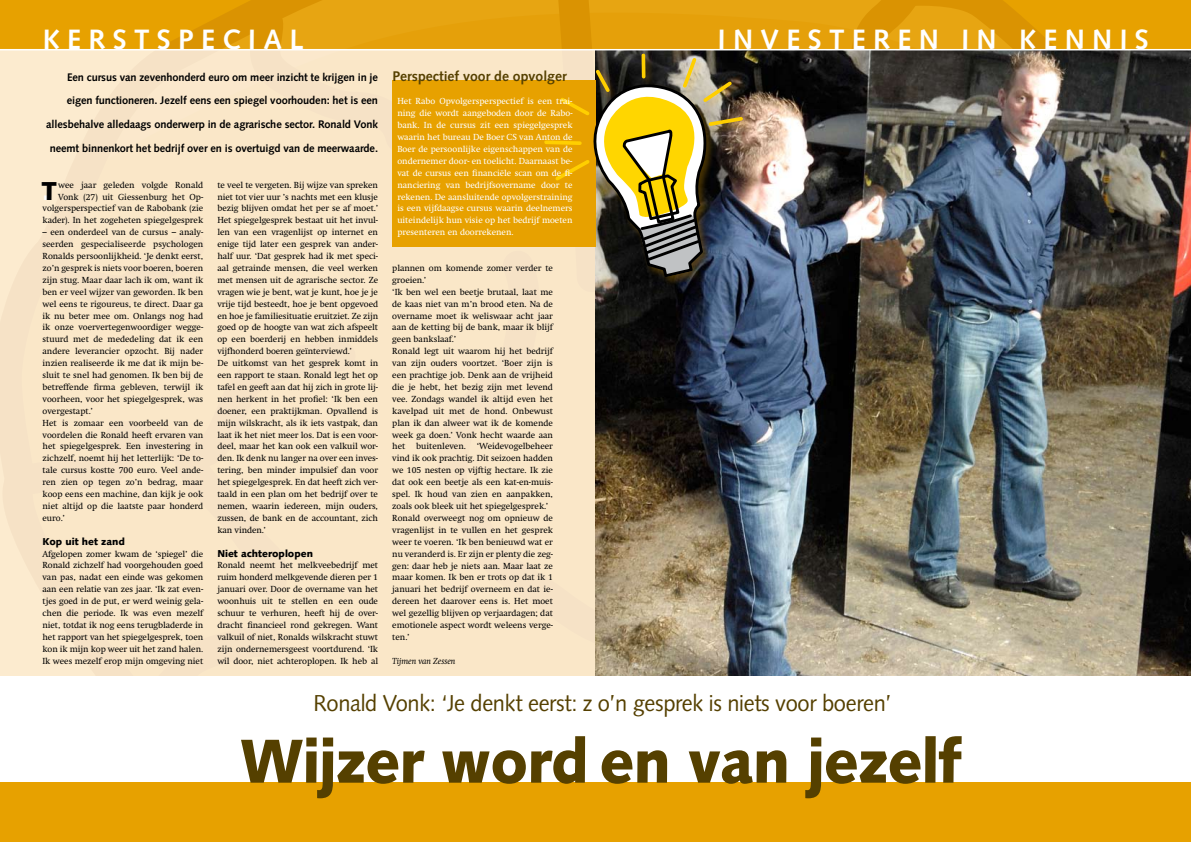
<style>
.page{position:relative;width:1191px;height:842px;background:#fff}
.page>*{position:absolute;margin:0;border:0;box-sizing:border-box;transform-origin:0 0}
.t1{font:900 62px "Syntax";letter-spacing:-.015em;color:#554000;scale:.95 1}
.t2{font:700 28px "Syntax";letter-spacing:.26em;color:#fff}
.t3{font:900 25.9px "Syntax";color:#000}
.t4{font:23px "Syntax";letter-spacing:-.015em;color:#554000;scale:.95 1}
.t5{font:700 11px "Syntax";letter-spacing:-.01em;color:#000}
.t6{font:900 10px "Syntax";letter-spacing:-.005em;color:#000}
.t7{font:8.7px/11.9px "Swift";color:#000}
.t8{font:8.7px/11.9px "Swift";color:#fff;text-align:justify}
.t9{font:italic 8.7px "Swift";letter-spacing:-.005em;color:#000}
.s1{font-size:14px;color:#554000}
.s2{color:#fff}
</style>
<div class="page">
<div style="left:0;top:50px;width:595px;height:625px;background:#fae7c8"></div>
<img style="left:595px;top:50px;width:596px;height:625px">
<div style="left:392px;top:80px;width:203px;height:167px;background:#e7a100"></div>
<div style="left:0;top:783px;width:1191px;height:59px;background:#e7a100"></div>
<svg style="left:0;top:0;width:1191px;height:49px;background:#e49f02"></svg>
<svg style="left:238px;top:0;width:198px;height:173px;background:#f0ca7b"></svg>
<img style="left:449px;top:0;width:488px;height:378px">
<h2 class="t2" style="left:43px;top:23px;width:262px">ker stspe cial</h2>
<h2 class="t2" style="left:718px;top:23px;width:416px">I NVEST EREN I N KENNIS</h2>
<p class="t5" style="left:67px;top:70px;width:501px">Een cursus van zevenhonderd euro om meer inzicht te krijgen in je <span class="s1">Perspectief voor de opvolger</span></p>
<p class="t5" style="left:67px;top:94px;width:313px">eigen functioneren. Jezelf eens een spiegel voorhouden: het is een</p>
<p class="t5" style="left:46px;top:118px;width:333px">allesbehalve alledaags onderwerp in de agrarische sector. Ronald Vonk</p>
<p class="t5" style="left:50px;top:142px;width:330px">neemt binnenkort het bedrijf over en is overtuigd van de meerwaarde.</p>
<p class="t8" style="left:397px;top:95px;width:177px">Het Rabo Opvolgersperspectief is een trai&shy;ning die wordt aangeboden door de Rabo&shy;bank. In de cursus zit een spiegelgesprek waarin het bureau De Boer CS van Anton de Boer de persoonlijke eigenschappen van de ondernemer door- en toelicht. Daarnaast be&shy;vat de cursus een financiële scan om de fi&shy;nanciering van bedrijfsovername door te rekenen. De aansluitende opvolgerstraining is een vijfdaagse cursus waarin deelnemers uiteindelijk hun visie op het bedrijf moeten presenteren en doorrekenen.</p>
<p class="t7" style="left:43px;top:179px;width:162px;text-align:right">wee jaar geleden volgde Ronald Vonk (27) uit Giessenburg het Op&shy;volgersperspectief van de Rabobank (zie kader). In het zogeheten spiegelgesprek</p>
<p class="t7" style="left:43px;top:226px;width:162px">– een onderdeel van de cursus – analy&shy;seerden gespecialiseerde psychologen Ronalds persoonlijkheid. ‘Je denkt eerst, zo’n gesprek is niets voor boeren, boeren zijn stug. Maar daar lach ik om, want ik ben er veel wijzer van geworden. Ik ben wel eens te rigoureus, te direct. Daar ga ik nu beter mee om. Onlangs nog had ik onze voervertegenwoordiger wegge&shy;stuurd met de mededeling dat ik een andere leverancier opzocht. Bij nader inzien realiseerde ik me dat ik mijn be&shy;sluit te snel had genomen. Ik ben bij de betreffende firma gebleven, terwijl ik voorheen, voor het spiegelgesprek, was overgestapt.’<br>Het is zomaar een voorbeeld van de voordelen die Ronald heeft ervaren van het spiegelgesprek. Een investering in zichzelf, noemt hij het letterlijk: ‘De to&shy;tale cursus kostte 700 euro. Veel ande&shy;ren zien op tegen zo’n bedrag, maar koop eens een machine, dan kijk je ook niet altijd op die laatste paar honderd euro.’</p>
<p class="t6" style="left:43px;top:535px;width:84px">Kop uit het zand</p>
<p class="t7" style="left:43px;top:548px;width:162px;text-align:justify">Afgelopen zomer kwam de ‘spiegel’ die Ronald zichzelf had voorgehouden goed van pas, nadat een einde was gekomen aan een relatie van zes jaar. ‘Ik zat even&shy;tjes goed in de put, er werd weinig gela&shy;chen die periode. Ik was even mezelf niet, totdat ik nog eens terugbladerde in het rapport van het spiegelgesprek, toen kon ik mijn kop weer uit het zand halen.<br>Ik wees mezelf erop mijn omgeving niet</p>
<p class="t7" style="left:217px;top:179px;width:162px">te veel te vergeten. Bij wijze van spreken niet tot vier uur ’s nachts met een klusje bezig blijven omdat het per se af moet.’ Het spiegelgesprek bestaat uit het invul&shy;len van een vragenlijst op internet en enige tijd later een gesprek van ander&shy;half uur. ‘Dat gesprek had ik met speci&shy;aal getrainde mensen, die veel werken met mensen uit de agrarische sector. Ze vragen wie je bent, wat je kunt, hoe je je vrije tijd besteedt, hoe je bent opgevoed en hoe je familiesituatie eruitziet. Ze zijn goed op de hoogte van wat zich afspeelt op een boerderij en hebben inmiddels vijfhonderd boeren geïnterviewd.’<br>De uitkomst van het gesprek komt in een rapport te staan. Ronald legt het op tafel en geeft aan dat hij zich in grote lij&shy;nen herkent in het profiel: ‘Ik ben een doener, een praktijkman. Opvallend is mijn wilskracht, als ik iets vastpak, dan laat ik het niet meer los. Dat is een voor&shy;deel, maar het kan ook een valkuil wor&shy;den. Ik denk nu langer na over een inves&shy;tering, ben minder impulsief dan voor het spiegelgesprek. En dat heeft zich ver&shy;taald in een plan om het bedrijf over te nemen, waarin iedereen, mijn ouders, zussen, de bank en de accountant, zich kan vinden.’</p>
<p class="t6" style="left:217px;top:547px;width:97px">Niet achteroplopen</p>
<p class="t7" style="left:217px;top:560px;width:162px;text-align:justify">Ronald neemt het melkveebedrijf met ruim honderd melkgevende dieren per 1 januari over. Door de overname van het woonhuis uit te stellen en een oude schuur te verhuren, heeft hij de over&shy;dracht financieel rond gekregen. Want valkuil of niet, Ronalds wilskracht stuwt zijn ondernemersgeest voortdurend. ‘Ik wil door, niet achteroplopen. Ik heb al</p>
<h3 class="t3" style="left:42px;top:175px;width:16px">T<span class="s2">.</span></h3>
<p class="t7" style="left:392px;top:262px;width:162px">plannen om komende zomer verder te groeien.’<br>‘Ik ben wel een beetje brutaal, laat me de kaas niet van m’n brood eten. Na de overname moet ik weliswaar acht jaar aan de ketting bij de bank, maar ik blijf geen bankslaaf.’<br>Ronald legt uit waarom hij het bedrijf van zijn ouders voortzet. ‘Boer zijn is een prachtige job. Denk aan de vrijheid die je hebt, het bezig zijn met levend vee. Zondags wandel ik altijd even het kavelpad uit met de hond. Onbewust plan ik dan alweer wat ik de komende week ga doen.’ Vonk hecht waarde aan het</p>
<p class="t7" style="left:392px;top:441px;width:162px;text-indent:85px">‘Weidevogelbeheer vind ik ook prachtig. Dit seizoen hadden we 105 nesten op vijftig hectare. Ik zie dat ook een beetje als een kat-en-muis&shy;spel. Ik houd van zien en aanpakken, zoals ook bleek uit het spiegelgesprek.’ Ronald overweegt nog om opnieuw de vragenlijst in te vullen en het gesprek weer te voeren. ‘Ik ben benieuwd wat er nu veranderd is. Er zijn er plenty die zeg&shy;gen: daar heb je niets aan. Maar laat ze maar komen. Ik ben er trots op dat ik 1 januari het bedrijf overneem en dat ie&shy;dereen het daarover eens is. Het moet wel gezellig blijven op verjaardagen; dat emotionele aspect wordt weleens verge&shy;ten.’</p>
<p class="t9" style="left:392px;top:656px;width:65px">Tijmen van Zessen</p>
<p class="t7" style="left:416px;top:441px;width:51px">buitenleven.</p>
<h3 class="t4" style="left:313px;top:690px;width:610px">Ronald Vonk: ‘Je denkt eerst: z o’n gesprek is niets voor boeren’</h3>
<h1 class="t1" style="left:240px;top:724px;width:761px">Wijzer word en van jezelf</h1>
</div>
